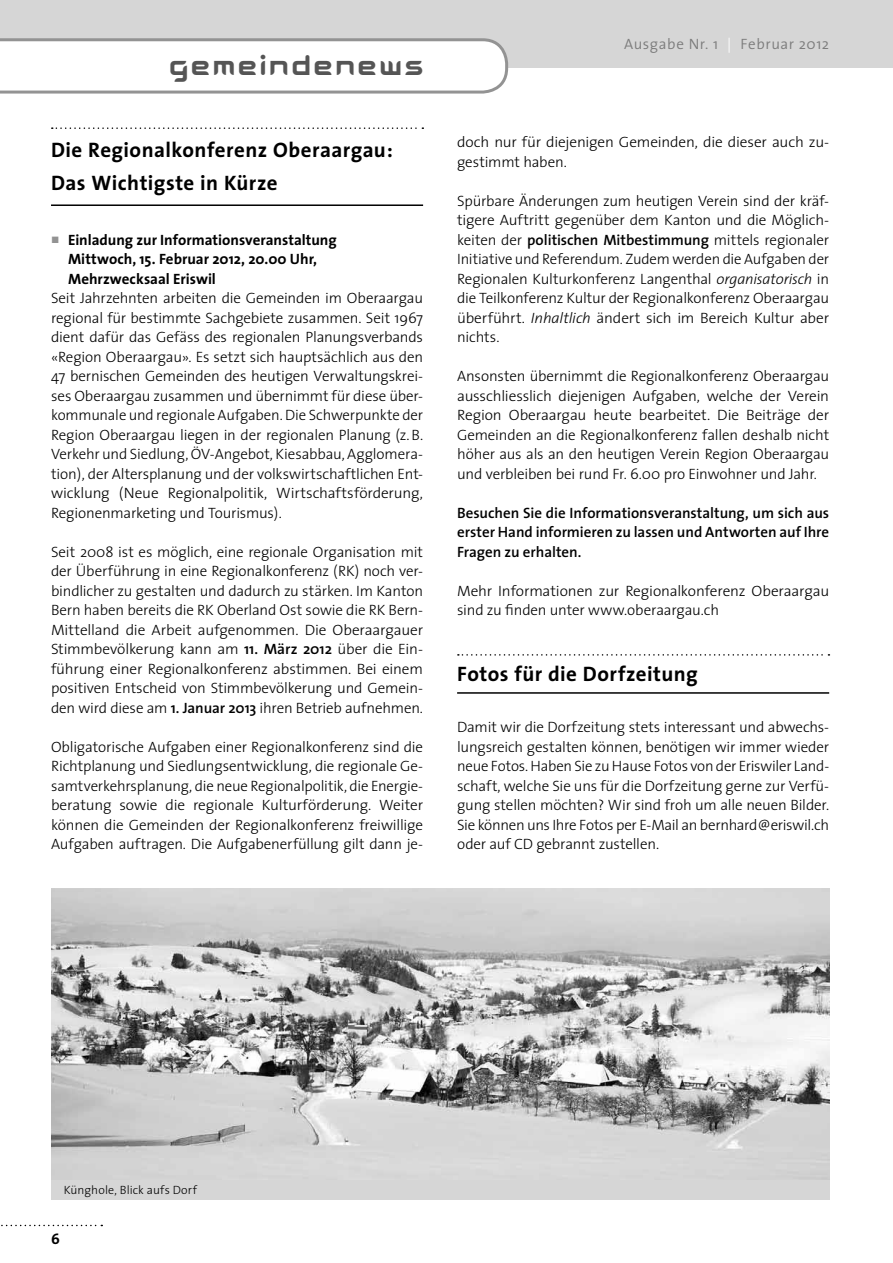
<style>
.page{position:relative;width:893px;height:1263px;background:#fff}
.page>*{position:absolute;margin:0;border:0;box-sizing:border-box;transform-origin:0 0}
.t1{font:30px "Aura";letter-spacing:.075em;color:#555}
.t2{font:700 21px/33px "The Sans";letter-spacing:.02em;color:#000}
.t3{font:300 15px/19.5px "The Sans";letter-spacing:-.015em;color:#000;text-align:justify}
.t4{font:600 15px/19.5px "The Sans";letter-spacing:-.005em;color:#000;text-align:justify}
.t5{font:700 15px/19.5px "The Sans";color:#000}
.t6{font:300 15px "The Sans";letter-spacing:.04em;color:#7c7c7c}
.t7{font:300 12px "The Sans";letter-spacing:.01em;color:#000}
.s1{font-weight:600}
.s2{color:#fff}
.s3{font-style:italic}
</style>
<div class="page">
<div style="left:0;top:0;width:893px;height:68px;background:#d6d6d6"></div>
<svg style="left:0;top:38px;width:508px;height:56px"></svg>
<svg style="left:1px;top:1225px;width:101px;height:1px"></svg>
<svg style="left:52px;top:127px;width:371px;height:2px"></svg>
<hr style="left:51px;top:204px;width:372px;height:2px;background:#000">
<svg style="left:458px;top:654px;width:371px;height:2px"></svg>
<hr style="left:457px;top:692px;width:372px;height:2px;background:#000">
<img style="left:51px;top:888px;width:778px;height:293px">
<div style="left:51px;top:1181px;width:778px;height:19px;background:#d6d6d6"></div>
<h1 class="t1" style="left:169px;top:54px;width:255px">gemeindenews</h1>
<h2 class="t2" style="left:51px;top:132px;width:344px">Die Regionalkonferenz Oberaargau:<br>Das Wichtigste in Kürze</h2>
<p class="t5" style="left:68px;top:229px;width:270px">Einladung zur Informationsveranstaltung<br>Mittwoch, 15. Februar 2012, 20.00 Uhr,<br>Mehrzwecksaal Eriswil</p>
<p class="t3" style="left:51px;top:288px;width:374px">Seit Jahrzehnten arbeiten die Gemeinden im Oberaargau regional für bestimmte Sachgebiete zusammen. Seit 1967 dient dafür das Gefäss des regionalen Planungsverbands «Region Oberaargau». Es setzt sich hauptsächlich aus den 47 bernischen Gemeinden des heutigen Verwaltungskrei&shy;ses Oberaargau zusammen und übernimmt für diese über&shy;kommunale und regionale Aufgaben. Die Schwerpunkte der Region Oberaargau liegen in der regionalen Planung (z.B.<br>Verkehr und Siedlung, ÖV-Angebot, Kiesabbau, Agglomera&shy;tion), der Altersplanung und der volkswirtschaftlichen Ent&shy;wicklung (Neue Regionalpolitik, Wirtschaftsförderung, Regionenmarketing und Tourismus).</p>
<p class="t3" style="left:51px;top:541px;width:374px">Seit 2008 ist es möglich, eine regionale Organisation mit der Überführung in eine Regionalkonferenz (RK) noch ver&shy;bindlicher zu gestalten und dadurch zu stärken. Im Kanton Bern haben bereits die RK Oberland Ost sowie die RK Bern-Mittelland die Arbeit aufgenommen. Die Oberaargauer Stimmbevölkerung kann am <span class="s1">11. März 2012</span> über die Ein&shy;führung einer Regionalkonferenz abstimmen. Bei einem positiven Entscheid von Stimmbevölkerung und Gemein&shy;den wird diese am <span class="s1">1. Januar 2013</span> ihren Betrieb aufnehmen.</p>
<p class="t3" style="left:51px;top:736px;width:374px">Obligatorische Aufgaben einer Regionalkonferenz sind die Richtplanung und Siedlungsentwicklung, die regionale Ge&shy;samtverkehrsplanung, die neue Regionalpolitik, die Energie&shy;beratung sowie die regionale Kulturförderung. Weiter können die Gemeinden der Regionalkonferenz freiwillige Aufgaben auftragen. Die Aufgabenerfüllung gilt dann je-</p>
<p class="t6" style="left:624px;top:32px;width:207px">Ausgabe Nr. 1 <span class="s2">|</span> Februar 2012</p>
<p class="t3" style="left:457px;top:132px;width:372px">doch nur für diejenigen Gemeinden, die dieser auch zu&shy;gestimmt haben.</p>
<p class="t3" style="left:457px;top:190px;width:374px">Spürbare Änderungen zum heutigen Verein sind der kräf&shy;tigere Auftritt gegenüber dem Kanton und die Möglich&shy;keiten der <span class="s1">politischen Mitbestimmung</span> mittels regionaler Initiative und Referendum. Zudem werden die Aufgaben der Regionalen Kulturkonferenz Langenthal <span class="s3">organisatorisch</span> in die Teilkonferenz Kultur der Regionalkonferenz Oberaargau überführt. <span class="s3">Inhaltlich</span> ändert sich im Bereich Kultur aber nichts.</p>
<p class="t3" style="left:457px;top:366px;width:374px">Ansonsten übernimmt die Regionalkonferenz Oberaargau ausschliesslich diejenigen Aufgaben, welche der Verein Region Oberaargau heute bearbeitet. Die Beiträge der Gemeinden an die Regionalkonferenz fallen deshalb nicht höher aus als an den heutigen Verein Region Oberaargau und verbleiben bei rund Fr. 6.00 pro Einwohner und Jahr.</p>
<p class="t4" style="left:457px;top:502px;width:374px">Besuchen Sie die Informationsveranstaltung, um sich aus erster Hand informieren zu lassen und Antworten auf Ihre Fragen zu erhalten.</p>
<p class="t3" style="left:457px;top:580px;width:374px">Mehr Informationen zur Regionalkonferenz Oberaargau sind zu finden unter www.oberaargau.ch</p>
<h2 class="t2" style="left:457px;top:657px;width:242px">Fotos für die Dorfzeitung</h2>
<p class="t3" style="left:457px;top:717px;width:374px">Damit wir die Dorfzeitung stets interessant und abwechs&shy;lungsreich gestalten können, benötigen wir immer wieder neue Fotos. Haben Sie zu Hause Fotos von der Eriswiler Land&shy;schaft, welche Sie uns für die Dorfzeitung gerne zur Verfü&shy;gung stellen möchten? Wir sind froh um alle neuen Bilder.<br>Sie können uns Ihre Fotos per E-Mail an bernhard@eriswil.ch oder auf CD gebrannt zustellen.</p>
<p class="t7" style="left:64px;top:1180px;width:135px">Künghole, Blick aufs Dorf</p>
<p class="t5" style="left:51px;top:1229px;width:10px">6</p>
</div>
